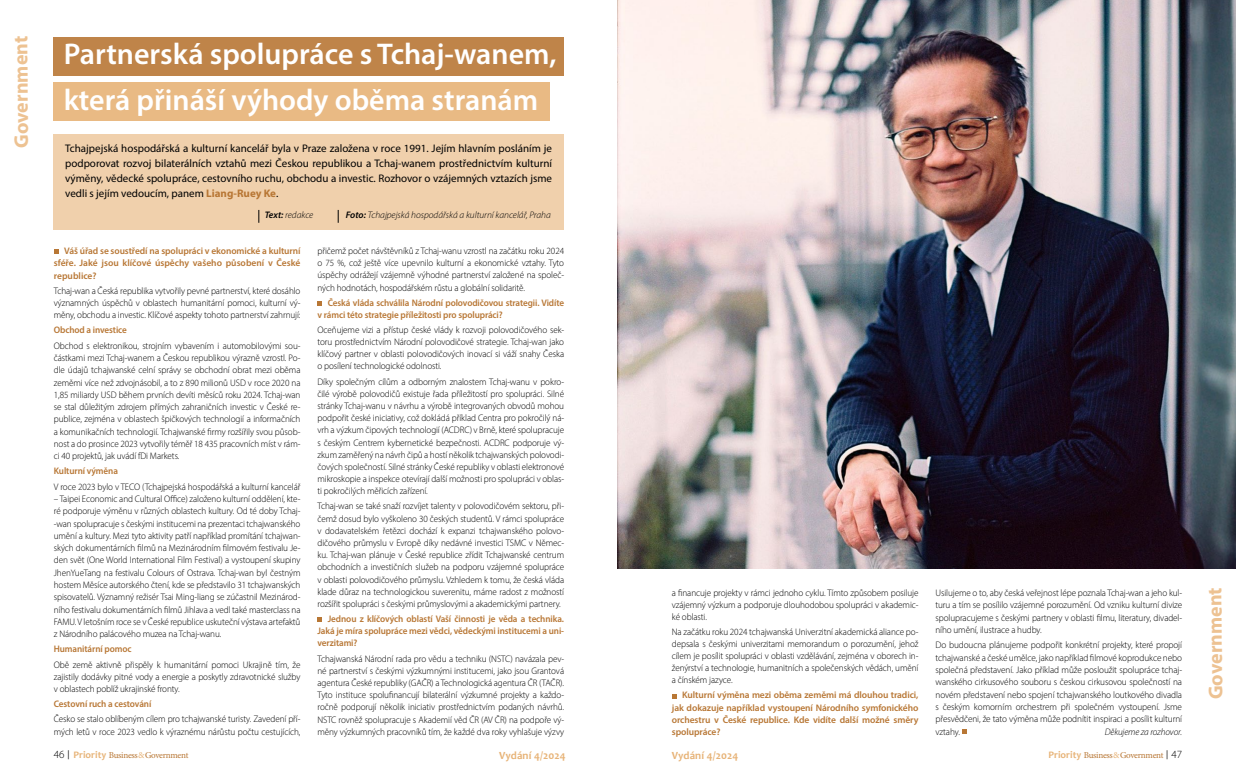
<style>
.page{position:relative;width:1236px;height:783px;background:#fff}
.page>*{position:absolute;margin:0;border:0;box-sizing:border-box;transform-origin:0 0}
.t1{font:600 30px/46px "Myriad Pro";color:#fff}
.t2{font:700 20px "Myriad Pro";letter-spacing:-.01em;color:#edc292}
.t3{font:11px/15px "Myriad Pro";color:#000;text-align:justify}
.t4{font:700 11px "Candara";letter-spacing:.01em;color:#e7b377}
.t5{font:300 9.5px/12.2px "Myriad Pro";letter-spacing:-.01em;color:#000;text-align:justify;scale:.96 1}
.t6{font:300 9.5px/12.4px "Myriad Pro";letter-spacing:-.01em;color:#000;text-align:justify}
.t7{font:600 9.5px/12.2px "Myriad Pro";letter-spacing:-.01em;color:#b87735;scale:.96 1}
.t8{font:600 9.5px/12.1px "Myriad Pro";letter-spacing:-.01em;color:#b87735;text-align:justify}
.t9{font:italic 300 9.5px "Myriad Pro";color:#000}
.t10{font:9px "Minion Pro";letter-spacing:-.03em;color:#b87735}
.s1{font-weight:700;color:#b87735}
.s2{font-weight:600}
.s3{font-family:"Myriad Pro";font-weight:300;font-size:11px;color:#000}
.s4{font-family:"Myriad Pro";color:#000}
.s5{font-family:"Candara";font-weight:700;font-size:10px;color:#e7b377}
.s6{color:#e7b377}
</style>
<div class="page">
<div style="left:54px;top:134px;width:510px;height:96px;background:#f0d0ac"></div>
<svg style="left:259px;top:210px;width:1px;height:13px"></svg>
<svg style="left:338px;top:210px;width:1px;height:13px"></svg>
<svg style="left:54px;top:249px;width:4px;height:5px"></svg>
<svg style="left:317px;top:301px;width:5px;height:4px"></svg>
<svg style="left:317px;top:617px;width:5px;height:5px"></svg>
<div style="left:54px;top:82px;width:496px;height:39px;background:#e9ba84"></div>
<div style="left:54px;top:37px;width:510px;height:38px;background:#bf8449"></div>
<svg style="left:672px;top:694px;width:4px;height:4px"></svg>
<svg style="left:962px;top:729px;width:4px;height:4px"></svg>
<img style="left:618px;top:0;width:618px;height:568px">
<h2 class="t2" style="left:8px;top:148px;width:114px;rotate:-90deg">Government</h2>
<h1 class="t1" style="left:64px;top:30px;width:494px">Partnerská spolupráce s Tchaj-wanem, která přináší výhody oběma stranám</h1>
<p class="t3" style="left:65px;top:141px;width:488px">Tchajpejská hospodářská a kulturní kancelář byla v Praze založena v roce 1991. Jejím hlavním posláním je podporovat rozvoj bilaterálních vztahů mezi Českou republikou a Tchaj-wanem prostřednictvím kulturní výměny, vědecké spolupráce, cestovního ruchu, obchodu a investic. Rozhovor o vzájemných vztazích jsme vedli s jejím vedoucím, panem <span class="s1">Liang-Ruey Ke</span>.</p>
<p class="t9" style="left:265px;top:209px;width:50px"><span class="s2">Text:</span> redakce</p>
<p class="t9" style="left:346px;top:209px;width:207px"><span class="s2">Foto:</span> Tchajpejská hospodářská a kulturní kancelář, Praha</p>
<p class="t8" style="left:54px;top:244px;width:248px;text-indent:10px">Váš úřad se soustředí na spolupráci v ekonomické a kulturní sféře. Jaké jsou klíčové úspěchy vašeho působení v České republice?</p>
<p class="t5" style="left:54px;top:284px;width:258px">Tchaj-wan a Česká republika vytvořily pevné partnerství, které dosáhlo významných úspěchů v oblastech humanitární pomoci, kulturní vý&shy;měny, obchodu a investic. Klíčové aspekty tohoto partnerství zahrnují:</p>
<p class="t7" style="left:54px;top:324px;width:78px">Obchod a investice</p>
<p class="t5" style="left:54px;top:339px;width:258px">Obchod s elektronikou, strojním vybavením i automobilovými sou&shy;částkami mezi Tchaj-wanem a Českou republikou výrazně vzrostl. Po&shy;dle údajů tchajwanské celní správy se obchodní obrat mezi oběma zeměmi více než zdvojnásobil, a to z 890 milionů USD v roce 2020 na 1,85 miliardy USD během prvních devíti měsíců roku 2024. Tchaj-wan se stal důležitým zdrojem přímých zahraničních investic v České re&shy;publice, zejména v oblastech špičkových technologií a informačních a komunikačních technologií. Tchajwanské firmy rozšířily svou působ&shy;nost a do prosince 2023 vytvořily téměř 18 435 pracovních míst v rám&shy;ci 40 projektů, jak uvádí fDi Markets.</p>
<p class="t7" style="left:54px;top:465px;width:68px">Kulturní výměna</p>
<p class="t5" style="left:54px;top:480px;width:258px">V roce 2023 bylo v TECO (Tchajpejská hospodářská a kulturní kancelář</p>
<p class="t5" style="left:54px;top:492px;width:258px">– Taipei Economic and Cultural Office) založeno kulturní oddělení, kte&shy;ré podporuje výměnu v různých oblastech kultury. Od té doby Tchaj--wan spolupracuje s českými institucemi na prezentaci tchajwanského umění a kultury. Mezi tyto aktivity patří například promítání tchajwan&shy;ských dokumentárních filmů na Mezinárodním filmovém festivalu Je&shy;den svět (One World International Film Festival) a vystoupení skupiny JhenYueTang na festivalu Colours of Ostrava. Tchaj-wan byl čestným hostem Měsíce autorského čtení, kde se představilo 31 tchajwanských spisovatelů. Významný režisér Tsai Ming-liang se zúčastnil Mezinárod&shy;ního festivalu dokumentárních filmů Jihlava a vedl také masterclass na FAMU. V letošním roce se v České republice uskuteční výstava artefaktů z Národního palácového muzea na Tchaj-wanu.</p>
<p class="t7" style="left:54px;top:642px;width:82px">Humanitární pomoc</p>
<p class="t5" style="left:54px;top:658px;width:258px">Obě země aktivně přispěly k humanitární pomoci Ukrajině tím, že zajistily dodávky pitné vody a energie a poskytly zdravotnické služby v oblastech poblíž ukrajinské fronty.</p>
<p class="t7" style="left:54px;top:697px;width:103px">Cestovní ruch a cestování</p>
<p class="t5" style="left:54px;top:712px;width:258px">Česko se stalo oblíbeným cílem pro tchajwanské turisty. Zavedení pří&shy;mých letů v roce 2023 vedlo k výraznému nárůstu počtu cestujících,</p>
<p class="t5" style="left:317px;top:244px;width:258px">přičemž počet návštěvníků z Tchaj-wanu vzrostl na začátku roku 2024 o 75 %, což ještě více upevnilo kulturní a ekonomické vztahy. Tyto úspěchy odrážejí vzájemně výhodné partnerství založené na společ&shy;ných hodnotách, hospodářském růstu a globální solidaritě.</p>
<p class="t7" style="left:317px;top:296px;width:258px;text-indent:10px">Česká vláda schválila Národní polovodičovou strategii. Vidíte v rámci této strategie příležitosti pro spolupráci?</p>
<p class="t5" style="left:317px;top:323px;width:258px">Oceňujeme vizi a přístup české vlády k rozvoji polovodičového sek&shy;toru prostřednictvím Národní polovodičové strategie. Tchaj-wan jako klíčový partner v oblasti polovodičových inovací si váží snahy Česka o posílení technologické odolnosti.</p>
<p class="t5" style="left:317px;top:375px;width:258px">Díky společným cílům a odborným znalostem Tchaj-wanu v pokro&shy;čilé výrobě polovodičů existuje řada příležitostí pro spolupráci. Silné stránky Tchaj-wanu v návrhu a výrobě integrovaných obvodů mohou podpořit české iniciativy, což dokládá příklad Centra pro pokročilý ná&shy;vrh a výzkum čipových technologií (ACDRC) v Brně, které spolupracuje s českým Centrem kybernetické bezpečnosti. ACDRC podporuje vý&shy;zkum zaměřený na návrh čipů a hostí několik tchajwanských polovodi&shy;čových společností. Silné stránky České republiky v oblasti elektronové mikroskopie a inspekce otevírají další možnosti pro spolupráci v oblas&shy;ti pokročilých měřicích zařízení.</p>
<p class="t5" style="left:317px;top:500px;width:258px">Tchaj-wan se také snaží rozvíjet talenty v polovodičovém sektoru, při&shy;čemž dosud bylo vyškoleno 30 českých studentů. V rámci spolupráce v dodavatelském řetězci dochází k expanzi tchajwanského polovo&shy;dičového průmyslu v Evropě díky nedávné investici TSMC v Němec&shy;ku. Tchaj-wan plánuje v České republice zřídit Tchajwanské centrum obchodních a investičních služeb na podporu vzájemné spolupráce v oblasti polovodičového průmyslu. Vzhledem k tomu, že česká vláda klade důraz na technologickou suverenitu, máme radost z možností rozšířit spolupráci s českými průmyslovými a akademickými partnery.</p>
<p class="t7" style="left:317px;top:612px;width:258px;text-align:justify;text-indent:10px">Jednou z klíčových oblastí Vaší činnosti je věda a technika.<br>Jaká je míra spolupráce mezi vědci, vědeckými institucemi a uni&shy;verzitami?</p>
<p class="t5" style="left:317px;top:652px;width:258px">Tchajwanská Národní rada pro vědu a techniku (NSTC) navázala pev&shy;né partnerství s českými výzkumnými institucemi, jako jsou Grantová agentura České republiky (GAČR) a Technologická agentura ČR (TAČR).<br>Tyto instituce spolufinancují bilaterální výzkumné projekty a každo&shy;ročně podporují několik iniciativ prostřednictvím podaných návrhů.<br>NSTC rovněž spolupracuje s Akademií věd ČR (AV ČR) na podpoře vý&shy;měny výzkumných pracovníků tím, že každé dva roky vyhlašuje výzvy</p>
<p class="t5" style="left:672px;top:586px;width:258px">a financuje projekty v rámci jednoho cyklu. Tímto způsobem posiluje vzájemný výzkum a podporuje dlouhodobou spolupráci v akademic&shy;ké oblasti.</p>
<p class="t5" style="left:672px;top:625px;width:258px">Na začátku roku 2024 tchajwanská Univerzitní akademická aliance po&shy;depsala s českými univerzitami memorandum o porozumění, jehož cílem je posílit spolupráci v oblasti vzdělávání, zejména v oborech in&shy;ženýrství a technologie, humanitních a společenských vědách, umění a čínském jazyce.</p>
<p class="t8" style="left:672px;top:688px;width:248px;text-indent:10px">Kulturní výměna mezi oběma zeměmi má dlouhou tradici, jak dokazuje například vystoupení Národního symfonického orchestru v České republice. Kde vidíte další možné směry spolupráce?</p>
<p class="t5" style="left:935px;top:586px;width:258px">Usilujeme o to, aby česká veřejnost lépe poznala Tchaj-wan a jeho kul&shy;turu a tím se posílilo vzájemné porozumění. Od vzniku kulturní divize spolupracujeme s českými partnery v oblasti filmu, literatury, divadel&shy;ního umění, ilustrace a hudby.</p>
<p class="t6" style="left:935px;top:638px;width:248px">Do budoucna plánujeme podpořit konkrétní projekty, které propojí tchajwanské a české umělce, jako například filmové koprodukce nebo společná představení. Jako příklad může posloužit spolupráce tchaj&shy;wanského cirkusového souboru s českou cirkusovou společností na novém představení nebo spojení tchajwanského loutkového divadla s českým komorním orchestrem při společném vystoupení. Jsme přesvědčeni, že tato výměna může podnítit inspiraci a posílit kulturní vztahy.</p>
<p class="t9" style="left:1105px;top:725px;width:79px">Děkujeme za rozhovor.</p>
<p class="t10" style="left:54px;top:748px;width:136px"><span class="s3">46</span> <span class="s4">|</span> <span class="s5">Priority</span> Business<span class="s6">&amp;</span>Government</p>
<p class="t4" style="left:499px;top:748px;width:68px">Vydání 4/2024</p>
<p class="t4" style="left:672px;top:748px;width:68px">Vydání 4/2024</p>
<p class="t10" style="left:1048px;top:748px;width:135px"><span class="s5">Priority</span> Business<span class="s6">&amp;</span>Government <span class="s4">|</span> <span class="s3">47</span></p>
<h2 class="t2" style="left:1202px;top:699px;width:114px;rotate:-90deg">Government</h2>
</div>
